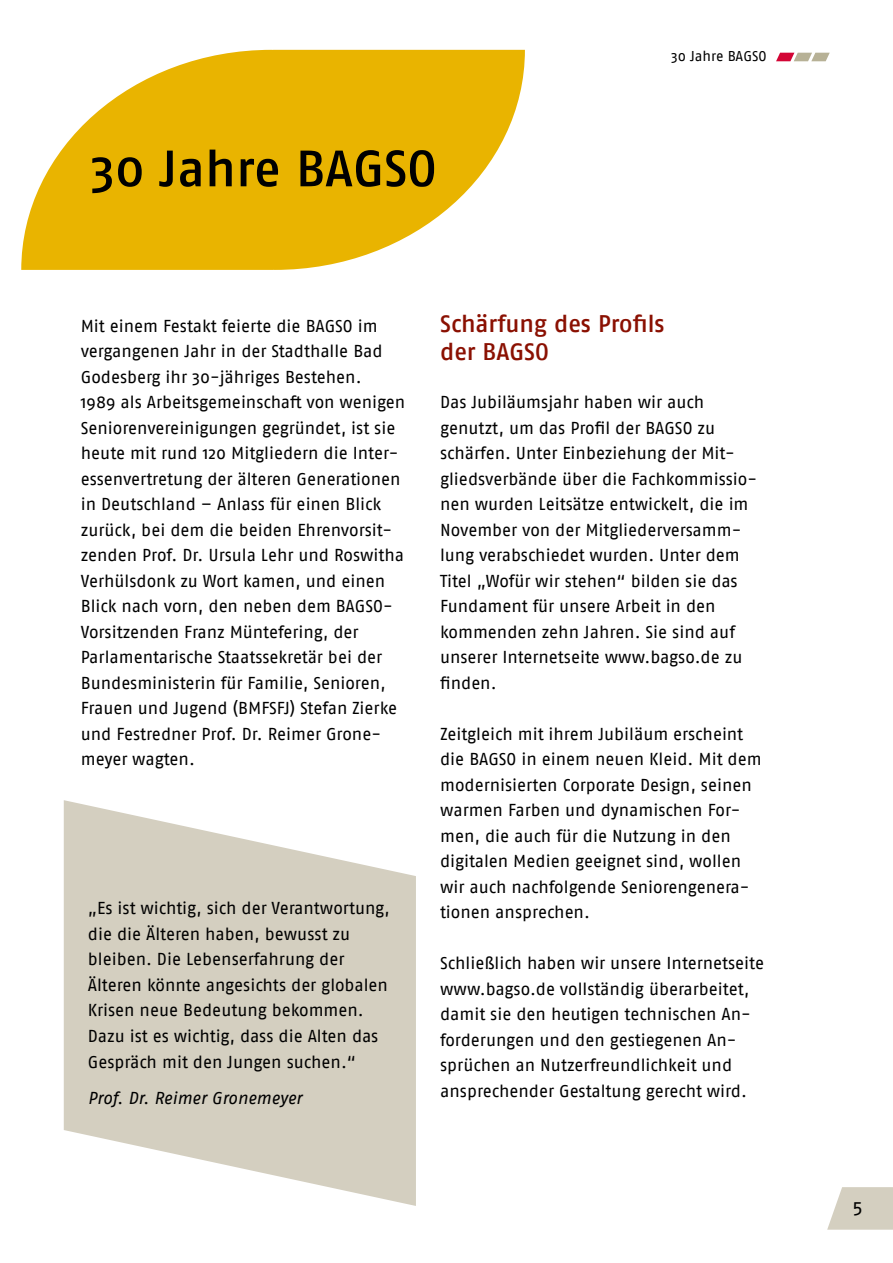
<style>
.page{position:relative;width:893px;height:1263px;background:#fff}
.page>*{position:absolute;margin:0;border:0;box-sizing:border-box;transform-origin:0 0}
.H1_gelbe_Blüte{font:500 51px "Fago Pro";color:#000}
.H2_30_Jahre{font:500 24px/28.5px "Fago Pro";letter-spacing:-.005em;color:#8a1002}
.t1{font:19.5px "Fago Pro";color:#000}
.t2{font:17.25px/25.5px "Fago Pro";letter-spacing:-.005em;color:#000}
.t3{font:italic 17.25px "Fago Pro";letter-spacing:-.005em;color:#000}
.t4{font:14.25px "Fago Pro";color:#000}
</style>
<div class="page">
<svg style="left:776px;top:53px;width:54px;height:8px"></svg>
<svg style="left:827px;top:1187px;width:66px;height:43px;background:#d9d5c7"></svg>
<svg style="left:64px;top:800px;width:352px;height:406px;fill:#d4cfc0"></svg>
<svg style="left:21px;top:50px;width:504px;height:220px;fill:#e9b400"></svg>
<h1 class="H1_gelbe_Blüte" style="left:90px;top:138px;width:348px">30 Jahre BAGSO</h1>
<p class="t4" style="left:671px;top:48px;width:97px">30 Jahre BAGSO</p>
<p class="t2" style="left:81px;top:313px;width:326px">Mit einem Festakt feierte die BAGSO im vergangenen Jahr in der Stadthalle Bad Godesberg ihr 30-jähriges Bestehen.<br>1989 als Arbeitsgemeinschaft von wenigen Seniorenvereinigungen gegründet, ist sie heute mit rund 120 Mitgliedern die Inter&shy;essenvertretung der älteren Generationen in Deutschland – Anlass für einen Blick zurück, bei dem die beiden Ehrenvorsit&shy;zenden Prof. Dr. Ursula Lehr und Roswitha Verhülsdonk zu Wort kamen, und einen Blick nach vorn, den neben dem BAGSO-Vorsitzenden Franz Müntefering, der Parlamentarische Staatssekretär bei der Bundesministerin für Familie, Senioren, Frauen und Jugend (BMFSFJ) Stefan Zierke und Festredner Prof. Dr. Reimer Grone&shy;meyer wagten.</p>
<h2 class="H2_30_Jahre" style="left:440px;top:309px;width:226px">Schärfung des Profils der BAGSO</h2>
<p class="t2" style="left:440px;top:389px;width:319px">Das Jubiläumsjahr haben wir auch genutzt, um das Profil der BAGSO zu schärfen. Unter Einbeziehung der Mit&shy;gliedsverbände über die Fachkommissio&shy;nen wurden Leitsätze entwickelt, die im November von der Mitgliederversamm&shy;lung verabschiedet wurden. Unter dem Titel „Wofür wir stehen“ bilden sie das Fundament für unsere Arbeit in den kommenden zehn Jahren. Sie sind auf unserer Internetseite www.bagso.de zu finden.</p>
<p class="t2" style="left:440px;top:721px;width:323px">Zeitgleich mit ihrem Jubiläum erscheint die BAGSO in einem neuen Kleid. Mit dem modernisierten Corporate Design, seinen warmen Farben und dynamischen For&shy;men, die auch für die Nutzung in den digitalen Medien geeignet sind, wollen wir auch nachfolgende Seniorengenera&shy;tionen ansprechen.</p>
<p class="t2" style="left:440px;top:950px;width:326px">Schließlich haben wir unsere Internetseite www.bagso.de vollständig überarbeitet, damit sie den heutigen technischen An&shy;forderungen und den gestiegenen An&shy;sprüchen an Nutzerfreundlichkeit und ansprechender Gestaltung gerecht wird.</p>
<p class="t2" style="left:88px;top:895px;width:304px">„Es ist wichtig, sich der Verantwortung, die die Älteren haben, bewusst zu bleiben. Die Lebenserfahrung der Älteren könnte angesichts der globalen Krisen neue Bedeutung bekommen.<br>Dazu ist es wichtig, dass die Alten das Gespräch mit den Jungen suchen.“</p>
<p class="t3" style="left:88px;top:1088px;width:216px">Prof. Dr. Reimer Gronemeyer</p>
<p class="t1" style="left:852px;top:1196px;width:12px">5</p>
</div>
